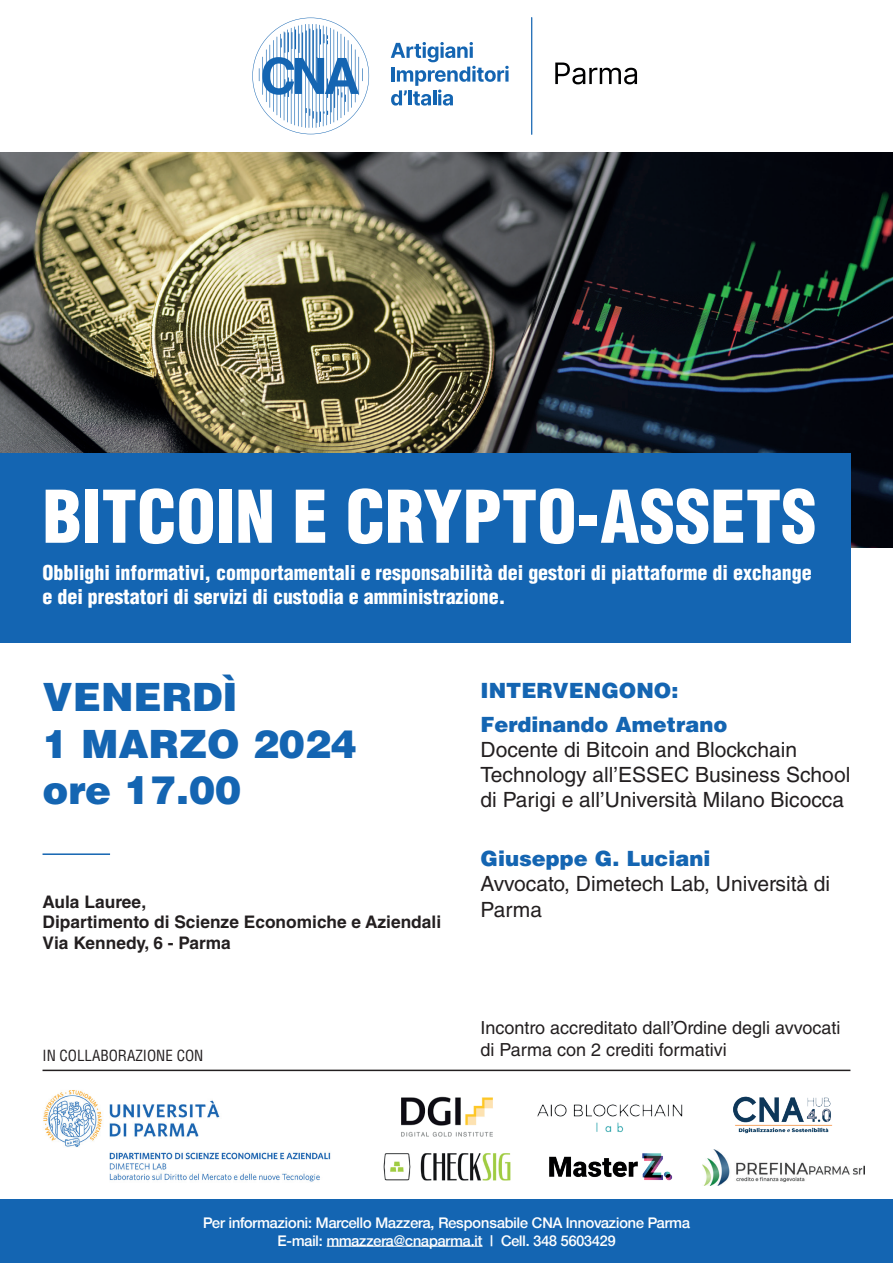
<style>
.page{position:relative;width:893px;height:1263px;background:#fff}
.page>*{position:absolute;margin:0;border:0;box-sizing:border-box;transform-origin:0 0}
.t1{font:900 condensed 70.8px "Helvetica LT Std";color:#fff}
.t2{font:900 39px/46.8px "Helvetica LT Std";color:#1465b2}
.t3{font:21px/25.2px "Helvetica LT Std";color:#231f20}
.t4{font:900 21px/33.8px "Helvetica LT Std";color:#1465b2}
.t5{font:900 condensed 19.95px/23.9px "Helvetica LT Std";color:#fff}
.t6{font:18px/21.6px "Helvetica LT Std";color:#231f20}
.t7{font:700 17.25px/20.9px "Helvetica LT Std";color:#231f20}
.t8{font:500 15px/18px "Helvetica";color:#fff;text-align:center}
.t9{font:condensed 15px "Helvetica LT Std";color:#231f20}
</style>
<div class="page">
<img style="left:0;top:152px;width:893px;height:395px">
<svg style="left:252px;top:18px;width:117px;height:116px"></svg>
<hr style="left:531px;top:18px;width:1px;height:116px;background:#1465b2">
<svg style="left:555px;top:63px;width:82px;height:21px"></svg>
<svg style="left:391px;top:42px;width:118px;height:64px"></svg>
<img style="left:43px;top:1090px;width:288px;height:92px">
<img style="left:537px;top:1104px;width:146px;height:29px">
<img style="left:401px;top:1096px;width:92px;height:41px">
<img style="left:549px;top:1153px;width:124px;height:28px">
<img style="left:383px;top:1153px;width:128px;height:28px">
<div style="left:0;top:453px;width:850px;height:189px;background:#1465b2"></div>
<hr style="left:43px;top:1069px;width:807px;height:2px;background:#231f20">
<hr style="left:43px;top:853px;width:67px;height:2px;background:#1465b2">
<div style="left:0;top:1199px;width:893px;height:64px;background:#1465b2"></div>
<hr style="left:327px;top:1246px;width:155px;height:1px;background:#fff">
<img style="left:733px;top:1096px;width:100px;height:38px">
<img style="left:703px;top:1150px;width:161px;height:36px">
<h1 class="t1" style="left:43px;top:472px;width:776px">BITCOIN E CRYPTO-ASSETS</h1>
<p class="t5" style="left:43px;top:560px;width:771px">Obblighi informativi, comportamentali e responsabilità dei gestori di piattaforme di exchange e dei prestatori di servizi di custodia e amministrazione.</p>
<h2 class="t2" style="left:43px;top:672px;width:316px">VENERDÌ<br>1 MARZO 2024 ore 17.00</h2>
<p class="t4" style="left:480px;top:673px;width:249px">INTERVENGONO:<br>Ferdinando Ametrano</p>
<p class="t3" style="left:480px;top:737px;width:371px">Docente di Bitcoin and Blockchain<br>Technology all’ESSEC Business School di Parigi e all’Università Milano Bicocca</p>
<p class="t4" style="left:480px;top:841px;width:231px">Giuseppe G. Luciani</p>
<p class="t3" style="left:480px;top:871px;width:351px">Avvocato, Dimetech Lab, Università di<br>Parma</p>
<p class="t7" style="left:43px;top:891px;width:400px">Aula Lauree,<br>Dipartimento di Scienze Economiche e Aziendali<br>Via Kennedy, 6 - Parma</p>
<p class="t9" style="left:43px;top:1046px;width:162px">IN COLLABORAZIONE CON</p>
<p class="t6" style="left:480px;top:1017px;width:361px">Incontro accreditato dall’Ordine degli avvocati di Parma con 2 crediti formativi</p>
<p class="t8" style="left:203px;top:1213px;width:488px">Per informazioni: Marcello Mazzera, Responsabile CNA Innovazione Parma<br>E-mail: mmazzera@cnaparma.it | Cell. 348 5603429</p>
</div>
